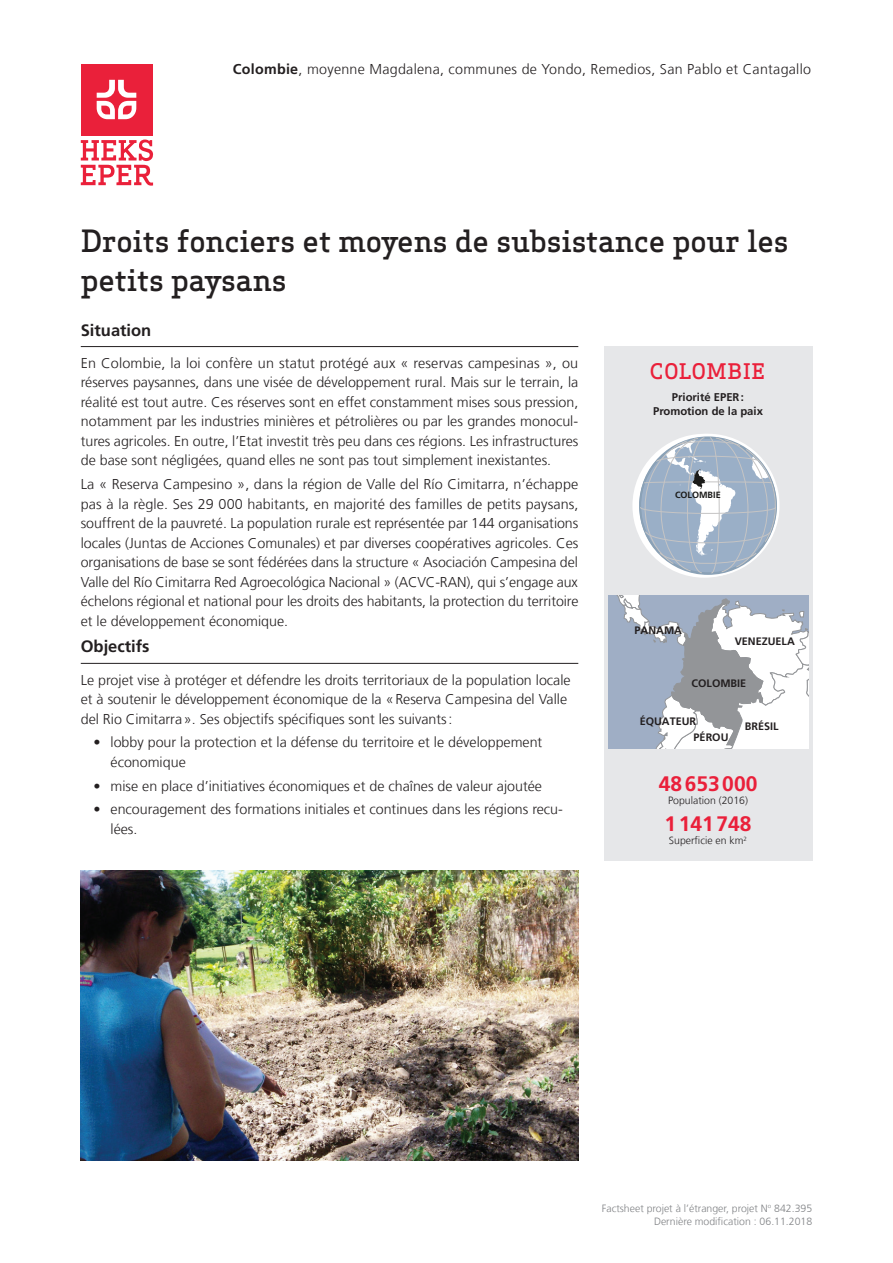
<style>
.page{position:relative;width:893px;height:1263px;background:#fff}
.page>*{position:absolute;margin:0;border:0;box-sizing:border-box;transform-origin:0 0}
.t1{font:500 30px/39px "Apex Serif";letter-spacing:-.01em;color:#231f20}
.t2{font:700 21px "Frutiger LT Com";color:#ea203a}
.t3{font:500 21px "Apex Serif";letter-spacing:.025em;color:#ea203a}
.t4{font:700 16.5px "Frutiger LT Com";color:#231f20}
.t5{font:300 14.25px/19.5px "Frutiger LT Com";color:#231f20}
.t6{font:300 14.25px "Frutiger LT Com";letter-spacing:.02em;color:#231f20}
.t7{font:700 11.25px/13.4px "Frutiger LT Com";color:#231f20;text-align:center}
.t8{font:700 10.8px/16.4px "Frutiger LT Com";color:#231f20}
.t9{font:300 10.5px/12.6px "Frutiger LT Com";color:#808285;text-align:right}
.t10{font:300 10.5px "Frutiger LT Com";color:#231f20}
.t11{font:700 9px "Frutiger LT Com";color:#1a1a18}
.s1{font-weight:700}
</style>
<div class="page">
<hr style="left:81px;top:346px;width:497px;height:1px;background:#231f20">
<hr style="left:81px;top:663px;width:497px;height:1px;background:#231f20">
<div style="left:604px;top:347px;width:208px;height:514px;background:#e6e7e9"></div>
<div style="left:607px;top:595px;width:201px;height:154px;background:#9faec5"></div>
<svg style="left:616px;top:595px;width:192px;height:154px"></svg>
<svg style="left:636px;top:434px;width:143px;height:143px"></svg>
<div style="left:81px;top:64px;width:71px;height:71px;background:#ea203a"></div>
<svg style="left:97px;top:80px;width:39px;height:39px"></svg>
<svg style="left:81px;top:140px;width:72px;height:46px"></svg>
<img style="left:81px;top:870px;width:497px;height:291px">
<p class="t6" style="left:233px;top:61px;width:580px"><span class="s1">Colombie</span>, moyenne Magdalena, communes de Yondo, Remedios, San Pablo et Cantagallo</p>
<h1 class="t1" style="left:81px;top:221px;width:710px">Droits fonciers et moyens de subsistance pour les petits paysans</h1>
<p class="t4" style="left:81px;top:320px;width:72px">Situation</p>
<p class="t5" style="left:81px;top:353px;width:499px;text-align:justify">En Colombie, la loi confère un statut protégé aux « reservas campesinas », ou réserves paysannes, dans une visée de développement rural. Mais sur le terrain, la réalité est tout autre. Ces réserves sont en effet constamment mises sous pression, notamment par les industries minières et pétrolières ou par les grandes monocul&shy;tures agricoles. En outre, l’Etat investit très peu dans ces régions. Les infrastructures de base sont négligées, quand elles ne sont pas tout simplement inexistantes.</p>
<p class="t5" style="left:81px;top:474px;width:499px;text-align:justify">La « Reserva Campesino », dans la région de Valle del Río Cimitarra, n’échappe pas à la règle. Ses 29 000 habitants, en majorité des familles de petits paysans, souffrent de la pauvreté. La population rurale est représentée par 144 organisations locales (Juntas de Acciones Comunales) et par diverses coopératives agricoles. Ces organisations de base se sont fédérées dans la structure « Asociación Campesina del Valle del Río Cimitarra Red Agroecológica Nacional » (ACVC-RAN), qui s’engage aux échelons régional et national pour les droits des habitants, la protection du territoire et le développement économique.</p>
<p class="t4" style="left:81px;top:637px;width:70px">Objectifs</p>
<p class="t5" style="left:81px;top:670px;width:491px">Le projet vise à protéger et défendre les droits territoriaux de la population locale et à soutenir le développement économique de la «Reserva Campesina del Valle del Rio Cimitarra». Ses objectifs spécifiques sont les suivants:</p>
<p class="t5" style="left:111px;top:733px;width:433px;text-indent:-17px">• lobby pour la protection et la défense du territoire et le développement économique</p>
<p class="t5" style="left:94px;top:776px;width:450px">• mise en place d’initiatives économiques et de chaînes de valeur ajoutée</p>
<p class="t5" style="left:111px;top:800px;width:454px;text-indent:-17px">• encouragement des formations initiales et continues dans les régions recu&shy;lées.</p>
<h2 class="t3" style="left:650px;top:358px;width:117px">COLOMBIE</h2>
<p class="t7" style="left:653px;top:391px;width:111px">Priorité EPER:<br>Promotion de la paix</p>
<p class="t11" style="left:675px;top:489px;width:47px">COLOMBIE</p>
<p class="t8" style="left:634px;top:622px;width:49px">PANAMA</p>
<p class="t8" style="left:735px;top:633px;width:62px">VENEZUELA</p>
<p class="t8" style="left:692px;top:675px;width:56px">COLOMBIE</p>
<p class="t8" style="left:694px;top:713px;width:36px;text-indent:-54px">ÉQUATEUR<br>PÉROU</p>
<p class="t8" style="left:745px;top:718px;width:35px">BRÉSIL</p>
<h2 class="t2" style="left:659px;top:771px;width:100px">48653000</h2>
<p class="t10" style="left:668px;top:794px;width:81px">Population (2016)</p>
<h2 class="t2" style="left:664px;top:811px;width:88px">1141748</h2>
<p class="t10" style="left:669px;top:835px;width:80px">Superficie en km<sup>2</sup></p>
<p class="t9" style="left:602px;top:1202px;width:212px">Factsheet projet à l’étranger, projet N<sup>o</sup> 842.395<br>Dernière modification : 06.11.2018</p>
</div>
